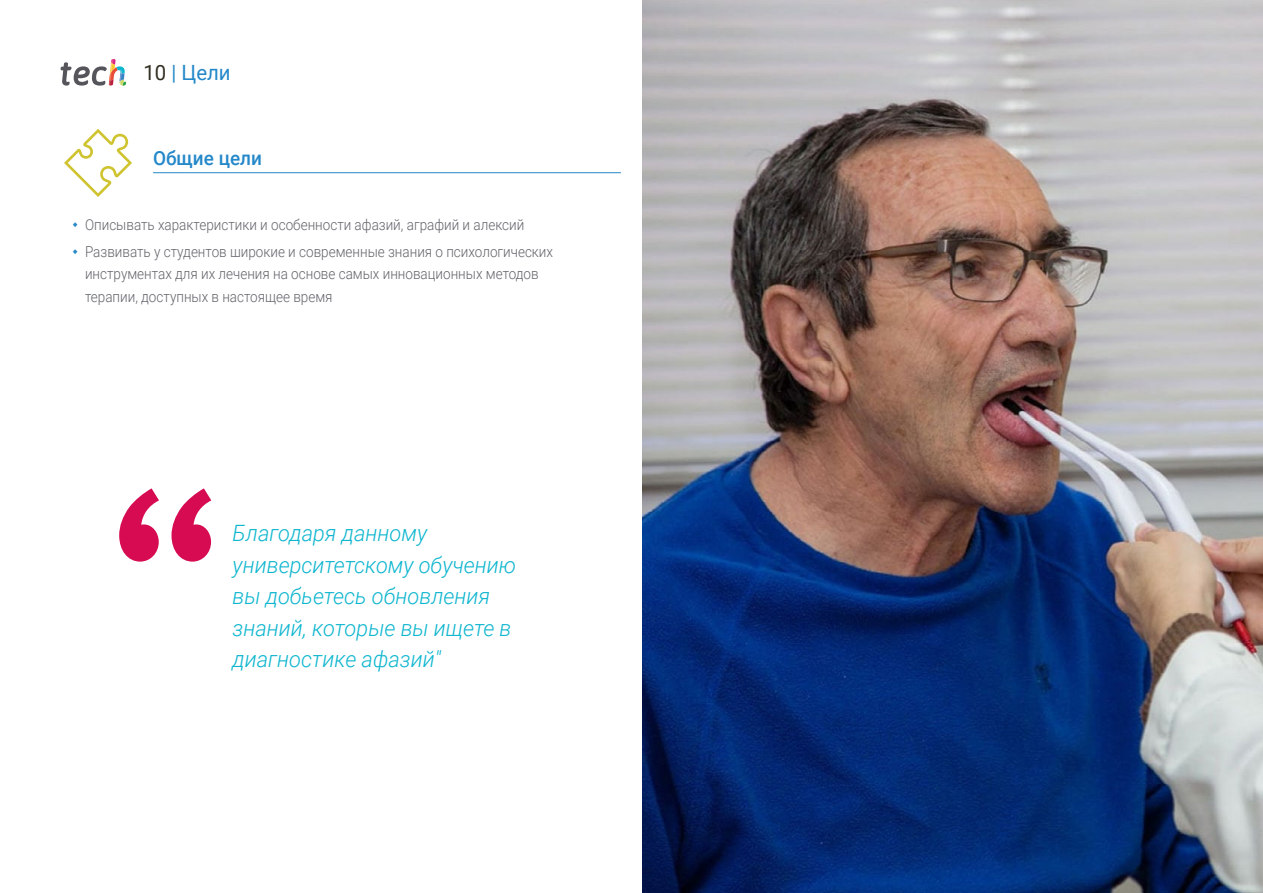
<style>
.page{position:relative;width:1263px;height:893px;background:#fff}
.page>*{position:absolute;margin:0;border:0;box-sizing:border-box;transform-origin:0 0}
.t1{font:italic 300 22.5px/31.5px "Roboto";color:#0fb6cf}
.t2{font:21px "Roboto";color:#2488c9}
.t3{font:500 19.5px "Roboto";color:#2488c9}
.t4{font:300 15px/26.7px "Roboto";color:#61646a;scale:.9 1}
.s1{color:#312e20}
</style>
<div class="page">
<hr style="left:153px;top:172px;width:468px;height:1px;background:#2488c9">
<svg style="left:64px;top:129px;width:68px;height:68px"></svg>
<img style="left:642px;top:0;width:621px;height:893px">
<svg style="left:61px;top:59px;width:65px;height:27px"></svg>
<svg style="left:119px;top:488px;width:92px;height:74px"></svg>
<h2 class="t2" style="left:144px;top:57px;width:89px"><span class="s1">10</span> | Цели</h2>
<h3 class="t3" style="left:153px;top:144px;width:110px">Общие цели</h3>
<p class="t4" style="left:85px;top:211px;width:522px">Описывать характеристики и особенности афазий, аграфий и алексий<br>Развивать у студентов широкие и современные знания о психологических</p>
<p class="t4" style="left:85px;top:262px;width:506px;line-height:22.5px">инструментах для их лечения на основе самых инновационных методов терапии, доступных в настоящее время</p>
<h1 class="t1" style="left:233px;top:517px;width:285px">Благодаря данному университетскому обучению вы добьетесь обновления знаний, которые вы ищете в диагностике афазий"</h1>
</div>
